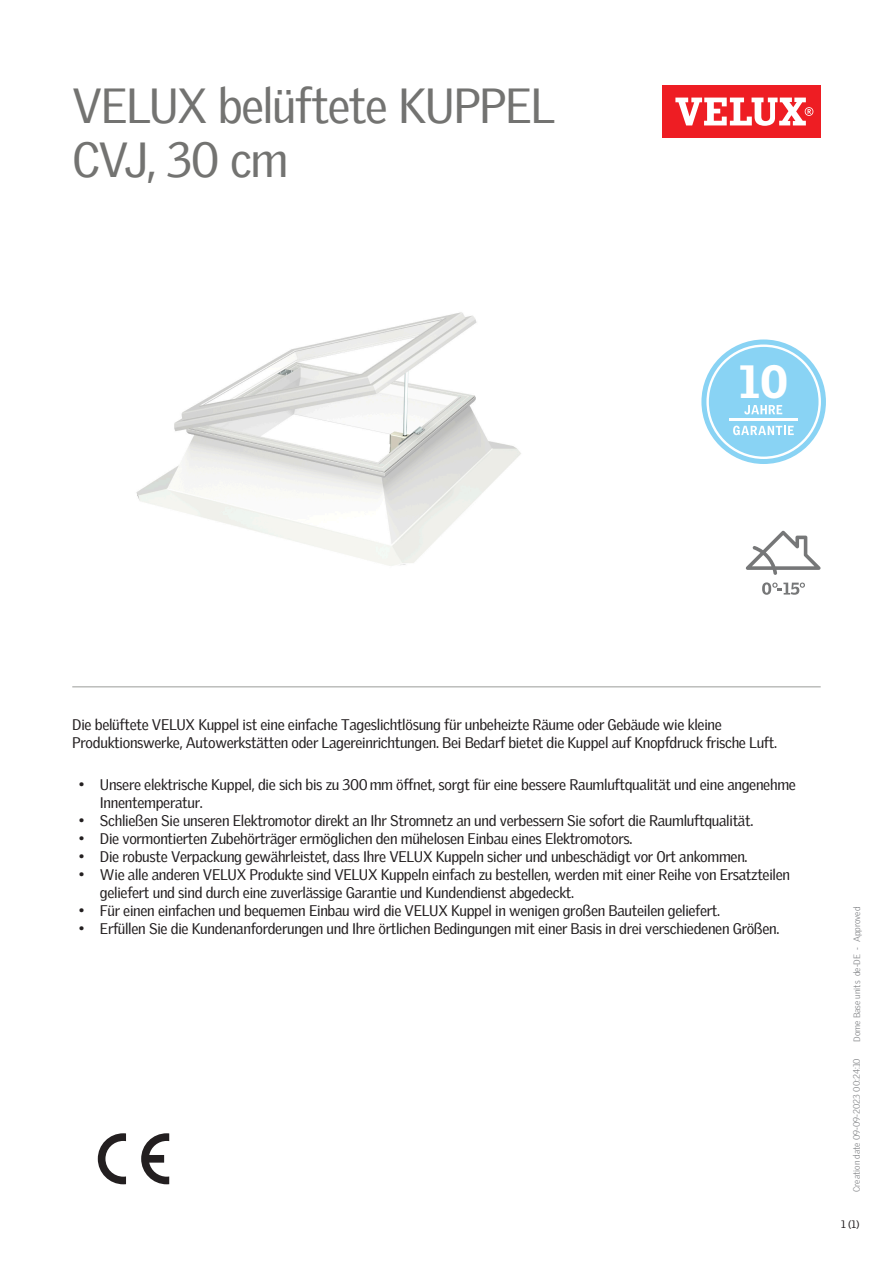
<style>
.page{position:relative;width:893px;height:1263px;background:#fff}
.page>*{position:absolute;margin:0;border:0;box-sizing:border-box;transform-origin:0 0}
.Headline{font:48px/54px "Velux Gothic";letter-spacing:-.035em;color:#737371}
.t1{font:900 45.3px "Velux Gothic";color:#fff}
.Body_Regular{font:15px/18px "Velux Gothic";letter-spacing:-.02em;color:#231f20}
.t2{font:10.5px "Velux Gothic";color:#231f20}
.t3{font:300 9px "Velux Gothic";color:#7c7e81}
</style>
<div class="page">
<div style="left:662px;top:85px;width:159px;height:53px;background:#ee1d23"></div>
<svg style="left:675px;top:98px;width:138px;height:28px"></svg>
<hr style="left:72px;top:686px;width:749px;height:1px;background:#bcbdbb">
<svg style="left:746px;top:530px;width:75px;height:45px"></svg>
<svg style="left:762px;top:582px;width:43px;height:13px"></svg>
<svg style="left:141px;top:1133px;width:28px;height:51px"></svg>
<svg style="left:98px;top:1133px;width:28px;height:51px"></svg>
<img style="left:136px;top:312px;width:385px;height:254px">
<svg style="left:701px;top:339px;width:125px;height:125px"></svg>
<p class="Headline" style="left:72px;top:74px;width:484px">VELUX belüftete KUPPEL<br>CVJ, 30 cm</p>
<p class="t1" style="left:739px;top:353px;width:50px">10</p>
<p class="Body_Regular" style="left:72px;top:714px;width:706px">Die belüftete VELUX Kuppel ist eine einfache Tageslichtlösung für unbeheizte Räume oder Gebäude wie kleine<br>Produktionswerke, Autowerkstätten oder Lagereinrichtungen. Bei Bedarf bietet die Kuppel auf Knopfdruck frische Luft.</p>
<p class="Body_Regular" style="left:100px;top:774px;width:697px;text-indent:-21px">• Unsere elektrische Kuppel, die sich bis zu 300 mm öffnet, sorgt für eine bessere Raumluftqualität und eine angenehme<br>Innentemperatur.</p>
<p class="Body_Regular" style="left:79px;top:810px;width:676px">• Schließen Sie unseren Elektromotor direkt an Ihr Stromnetz an und verbessern Sie sofort die Raumluftqualität.</p>
<p class="Body_Regular" style="left:79px;top:828px;width:555px">• Die vormontierten Zubehörträger ermöglichen den mühelosen Einbau eines Elektromotors.</p>
<p class="Body_Regular" style="left:79px;top:846px;width:670px">• Die robuste Verpackung gewährleistet, dass Ihre VELUX Kuppeln sicher und unbeschädigt vor Ort ankommen.</p>
<p class="Body_Regular" style="left:100px;top:864px;width:692px;text-indent:-21px">• Wie alle anderen VELUX Produkte sind VELUX Kuppeln einfach zu bestellen, werden mit einer Reihe von Ersatzteilen geliefert und sind durch eine zuverlässige Garantie und Kundendienst abgedeckt.</p>
<p class="Body_Regular" style="left:79px;top:900px;width:643px">• Für einen einfachen und bequemen Einbau wird die VELUX Kuppel in wenigen großen Bauteilen geliefert.</p>
<p class="Body_Regular" style="left:79px;top:918px;width:702px">• Erfüllen Sie die Kundenanforderungen und Ihre örtlichen Bedingungen mit einer Basis in drei verschiedenen Größen.</p>
<p class="t3" style="left:850px;top:1042px;width:136px;rotate:-90deg">Dome Base units de-DE - Approved</p>
<p class="t3" style="left:850px;top:1192px;width:135px;rotate:-90deg">Creation date 09-09-2023 00:24:10</p>
<p class="t2" style="left:841px;top:1216px;width:20px">1 (1)</p>
</div>
